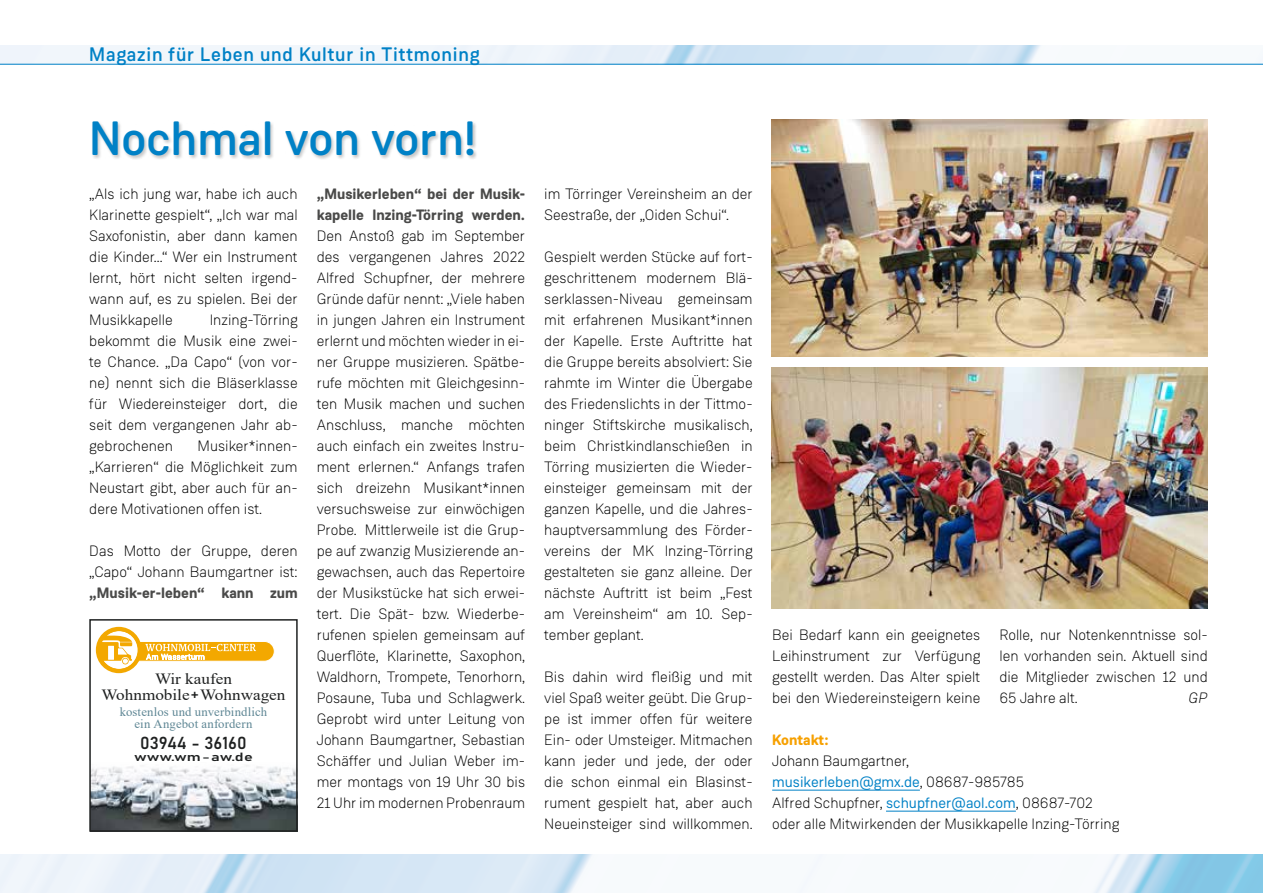
<style>
.page{position:relative;width:1263px;height:893px;background:#fff}
.page>*{position:absolute;margin:0;border:0;box-sizing:border-box;transform-origin:0 0}
.t1{font:500 48px "Weissenhof Grotesk";color:#0081c6}
.t2{font:500 19.5px "Weissenhof Grotesk";letter-spacing:.04em;color:#0081c6}
.t3{font:17.1px "Bahnschrift";color:#1f2121}
.t4{font:15.6px/15.8px "Times New Roman";color:#1f2121;text-align:center;scale:1.1 1}
.t5{font:300 15px/21px "Weissenhof Grotesk";color:#000;text-align:justify}
.t6{font:700 15px/21px "Weissenhof Grotesk";color:#4a4a49}
.t7{font:700 15px "Weissenhof Grotesk";color:#f6a000}
.t8{font:italic 300 15px "Weissenhof Grotesk";color:#000}
.t9{font:12.6px/12.8px "Times New Roman";letter-spacing:.01em;color:#5f8795;text-align:center}
.t10{font:11.85px "Bahnschrift";color:#1f2121;scale:1.39 1}
.s1{font-family:"Bahnschrift"}
.s2{font-weight:400;color:#0081c6}
</style>
<div class="page">
<img style="left:0;top:45px;width:1263px;height:19px">
<hr style="left:0;top:64px;width:1263px;height:1px;background:#0081c6">
<img style="left:0;top:855px;width:1263px;height:38px">
<img style="left:772px;top:367px;width:436px;height:242px">
<img style="left:772px;top:119px;width:436px;height:238px">
<div style="left:91px;top:120px;width:387px;height:40px;background:#000;opacity:.22"></div>
<hr style="left:772px;top:790px;width:148px;height:1px;background:#0081c6">
<hr style="left:886px;top:811px;width:130px;height:1px;background:#0081c6">
<img style="left:92px;top:765px;width:203px;height:64px">
<svg style="left:118px;top:641px;width:156px;height:20px"></svg>
<div style="left:117px;top:641px;width:158px;height:21px;border:1px solid #fff;border-radius:10px"></div>
<svg style="left:145px;top:644px;width:111px;height:18px"></svg>
<div style="left:96px;top:627px;width:46px;height:46px;border:8px solid #f3a800;border-radius:50%"></div>
<div style="left:100px;top:631px;width:38px;height:38px;background:#f3a800;border-radius:50%"></div>
<svg style="left:102px;top:631px;width:36px;height:38px"></svg>
<div style="left:89px;top:619px;width:209px;height:213px;border:2px solid #1f2121"></div>
<h2 class="t2" style="left:89px;top:43px;width:392px">Magazin für Leben und Kultur in Tittmoning</h2>
<h1 class="t1" style="left:89px;top:109px;width:388px">Nochmal von vorn!</h1>
<p class="t5" style="left:89px;top:183px;width:210px">„Als ich jung war, habe ich auch Klarinette gespielt“, „Ich war mal Saxofonistin, aber dann kamen die Kinder…“ Wer ein Instrument lernt, hört nicht selten irgend&shy;wann auf, es zu spielen. Bei der Musikkapelle</p>
<p class="t6" style="left:317px;top:184px;width:210px">„Musikerleben“ bei der Musik&shy;kapelle Inzing-Törring werden.</p>
<p class="t5" style="left:317px;top:225px;width:210px">Den Anstoß gab im September des vergangenen Jahres 2022<br>Alfred Schupfner, der mehrere Gründe dafür nennt: „Viele haben in jungen Jahren ein Instrument erlernt und möchten wieder in ei&shy;ner Gruppe musizieren. Spätbe&shy;rufe möchten mit Gleichgesinn&shy;ten Musik machen und suchen Anschluss, manche möchten auch einfach ein zweites Instru&shy;ment erlernen.“ Anfangs trafen sich dreizehn Musikant*innen versuchsweise zur einwöchigen Probe. Mittlerweile ist die Grup&shy;pe auf zwanzig Musizierende an&shy;gewachsen, auch das Repertoire der Musikstücke hat sich erwei&shy;tert. Die Spät- bzw. Wiederbe&shy;rufenen spielen gemeinsam auf Querflöte, Klarinette, Saxophon, Waldhorn, Trompete, Tenorhorn, Posaune, Tuba und Schlagwerk.<br>Geprobt wird unter Leitung von Johann Baumgartner, Sebastian Schäffer und Julian Weber im&shy;mer montags von 19 Uhr 30 bis 21 Uhr im modernen Probenraum</p>
<p class="t5" style="left:89px;top:309px;width:210px;text-indent:120px">Inzing-Törring bekommt die Musik eine zwei&shy;te Chance. „Da Capo“ (von vor&shy;ne) nennt sich die Bläserklasse für Wiedereinsteiger dort, die seit dem vergangenen Jahr ab&shy;gebrochenen</p>
<p class="t5" style="left:89px;top:435px;width:210px;text-indent:108px">Musiker*innen-„Karrieren“ die Möglichkeit zum Neustart gibt, aber auch für an&shy;dere Motivationen offen ist.</p>
<p class="t5" style="left:89px;top:540px;width:210px">Das Motto der Gruppe, deren „Capo“ Johann Baumgartner ist:</p>
<p class="t6" style="left:89px;top:583px;width:210px">„Musik-er-leben“ kann zum</p>
<p class="t4" style="left:101px;top:671px;width:169px">Wir kaufen<br>Wohnmobile<span class="s1">+</span>Wohnwagen</p>
<p class="t3" style="left:140px;top:730px;width:108px">03944 - 36160</p>
<p class="t10" style="left:134px;top:748px;width:87px">www.wm-aw.de</p>
<p class="t9" style="left:120px;top:705px;width:149px">kostenlos und unverbindlich ein Angebot anfordern</p>
<p class="t5" style="left:544px;top:183px;width:210px">im Törringer Vereinsheim an der<br>Seestraße, der „Oiden Schui“.</p>
<p class="t5" style="left:544px;top:246px;width:210px">Gespielt werden Stücke auf fort&shy;geschrittenem modernem Blä&shy;serklassen-Niveau gemeinsam mit erfahrenen Musikant*innen der Kapelle. Erste Auftritte hat die Gruppe bereits absolviert: Sie rahmte im Winter die Übergabe des Friedenslichts in der Tittmo&shy;ninger Stiftskirche musikalisch, beim Christkindlanschießen in Törring musizierten die Wieder&shy;einsteiger gemeinsam mit der ganzen Kapelle, und die Jahres&shy;hauptversammlung des Förder&shy;vereins der MK Inzing-Törring gestalteten sie ganz alleine. Der nächste Auftritt ist beim „Fest am Vereinsheim“ am 10. Sep&shy;tember geplant.</p>
<p class="t5" style="left:544px;top:666px;width:210px">Bis dahin wird fleißig und mit viel Spaß weiter geübt. Die Grup&shy;pe ist immer offen für weitere Ein- oder Umsteiger. Mitmachen kann jeder und jede, der oder die schon einmal ein Blasinst&shy;rument gespielt hat, aber auch Neueinsteiger sind willkommen.</p>
<p class="t5" style="left:772px;top:624px;width:210px">Bei Bedarf kann ein geeignetes Leihinstrument zur Verfügung gestellt werden. Das Alter spielt bei den Wiedereinsteigern keine</p>
<p class="t5" style="left:999px;top:624px;width:210px">Rolle, nur Notenkenntnisse sol&shy;len vorhanden sein. Aktuell sind die Mitglieder zwischen 12 und 65 Jahre alt.</p>
<p class="t8" style="left:1189px;top:689px;width:20px">GP</p>
<p class="t7" style="left:772px;top:730px;width:58px">Kontakt:</p>
<p class="t5" style="left:772px;top:750px;width:349px;text-align:left">Johann Baumgartner,<br><span class="s2">musikerleben@gmx.de</span>, 08687-985785<br>Alfred Schupfner, <span class="s2">schupfner@aol.com</span>, 08687-702 oder alle Mitwirkenden der Musikkapelle Inzing-Törring</p>
</div>
